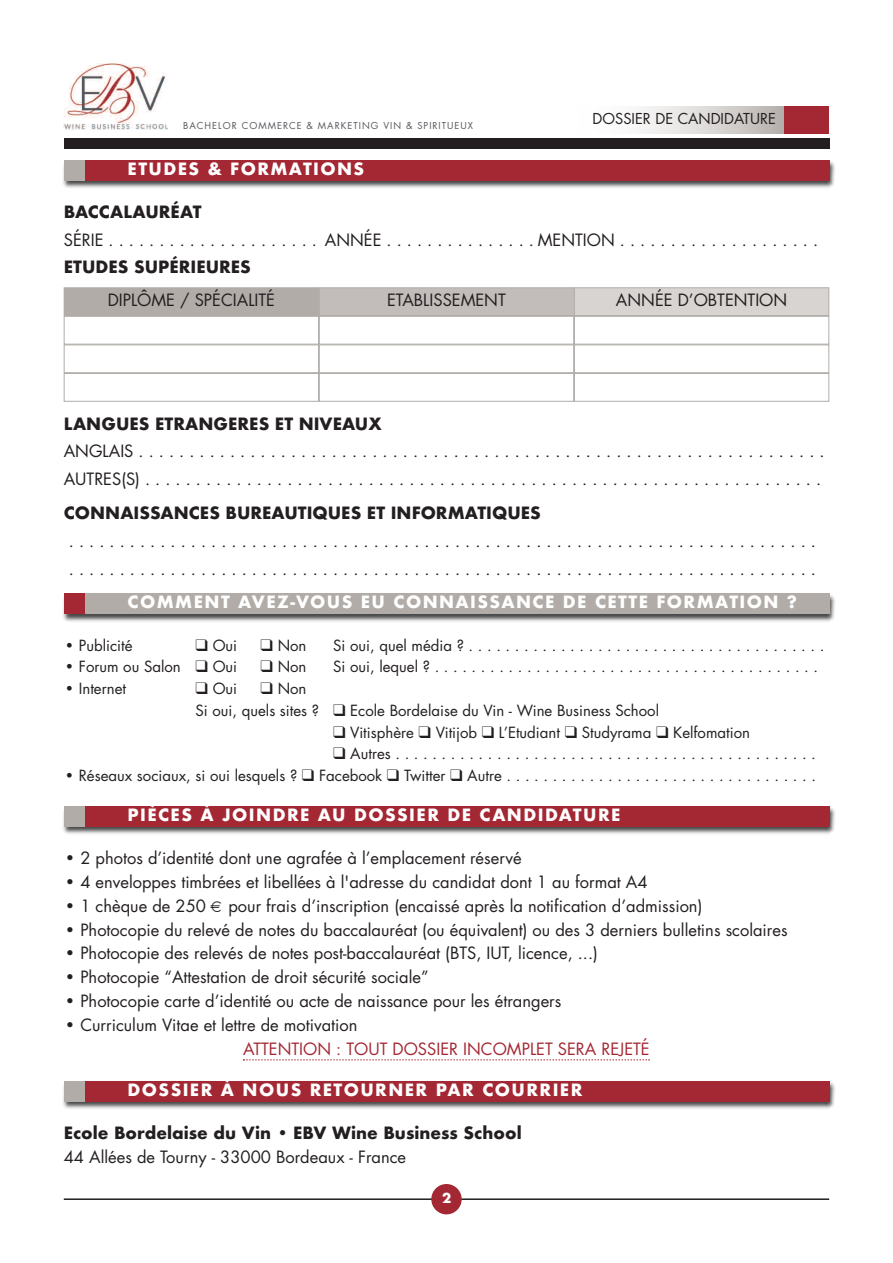
<style>
.page{position:relative;width:893px;height:1263px;background:#fff}
.page>*{position:absolute;margin:0;border:0;box-sizing:border-box;transform-origin:0 0}
.t1{font:16.5px/27.6px "Futura";color:#231f20}
.t2{font:700 16.5px "Futura";color:#231f20}
.t3{font:700 16.5px "Futura";letter-spacing:.085em;color:#fff}
.t4{font:16.5px/23.9px "Futura";color:#a42834}
.t5{font:15px/21.8px "Futura";color:#231f20}
.t6{font:14.7px "Futura";color:#231f20}
.t7{font:700 13.5px "Futura";color:#fff}
.t8{font:9.3px "Futura";letter-spacing:.11em;color:#55585c}
.s1{font-weight:700}
.s2{font-weight:700;color:#231f20}
.s3{color:#231f20}
</style>
<div class="page">
<img style="left:63px;top:1081px;width:772px;height:28px">
<div style="left:64px;top:1080px;width:765px;height:21px;background:#a42834"></div>
<div style="left:64px;top:1080px;width:21px;height:21px;background:#b1aca8"></div>
<img style="left:63px;top:806px;width:772px;height:28px">
<div style="left:64px;top:806px;width:765px;height:21px;background:#a42834"></div>
<div style="left:64px;top:806px;width:21px;height:21px;background:#b1aca8"></div>
<svg style="left:243px;top:1059px;width:407px;height:1px"></svg>
<img style="left:64px;top:64px;width:104px;height:66px">
<div style="left:64px;top:138px;width:765px;height:11px;background:#231f20"></div>
<img style="left:63px;top:160px;width:772px;height:28px">
<div style="left:64px;top:160px;width:765px;height:21px;background:#a42834"></div>
<div style="left:64px;top:160px;width:21px;height:21px;background:#b1aca8"></div>
<div style="left:575px;top:106px;width:209px;height:28px;background:linear-gradient(to right,#fff,#bdb9b5)"></div>
<div style="left:784px;top:106px;width:45px;height:28px;background:#a42834"></div>
<div style="left:65px;top:288px;width:253px;height:27px;background:#b1aca8"></div>
<div style="left:64px;top:287px;width:255px;height:29px;border:1px solid #b1aca8"></div>
<div style="left:320px;top:288px;width:253px;height:27px;background:#c2bdba"></div>
<div style="left:319px;top:287px;width:255px;height:29px;border:1px solid #b1aca8"></div>
<div style="left:575px;top:288px;width:253px;height:27px;background:#d8d4d1"></div>
<div style="left:574px;top:287px;width:255px;height:29px;border:1px solid #b1aca8"></div>
<div style="left:64px;top:316px;width:255px;height:28px;border:1px solid #b1aca8"></div>
<div style="left:319px;top:316px;width:255px;height:28px;border:1px solid #b1aca8"></div>
<div style="left:574px;top:316px;width:255px;height:28px;border:1px solid #b1aca8"></div>
<div style="left:64px;top:344px;width:255px;height:29px;border:1px solid #b1aca8"></div>
<div style="left:319px;top:344px;width:255px;height:29px;border:1px solid #b1aca8"></div>
<div style="left:574px;top:344px;width:255px;height:29px;border:1px solid #b1aca8"></div>
<div style="left:64px;top:373px;width:255px;height:29px;border:1px solid #b1aca8"></div>
<div style="left:319px;top:373px;width:255px;height:29px;border:1px solid #b1aca8"></div>
<div style="left:574px;top:373px;width:255px;height:29px;border:1px solid #b1aca8"></div>
<hr style="left:64px;top:1198px;width:765px;height:2px;background:#231f20">
<div style="left:431px;top:1184px;width:31px;height:30px;background:#a42834;border-radius:50%"></div>
<img style="left:63px;top:593px;width:772px;height:29px">
<div style="left:64px;top:593px;width:765px;height:21px;background:#b1aca8"></div>
<div style="left:64px;top:593px;width:21px;height:21px;background:#a42834"></div>
<p class="t8" style="left:183px;top:121px;width:292px">BACHELOR COMMERCE &amp; MARKETING VIN &amp; SPIRITUEUX</p>
<p class="t3" style="left:128px;top:157px;width:238px">ETUDES &amp; FORMATIONS</p>
<p class="t6" style="left:593px;top:112px;width:185px">DOSSIER DE CANDIDATURE</p>
<p class="t2" style="left:64px;top:200px;width:139px">BACCALAURÉAT</p>
<p class="t1" style="left:64px;top:227px;width:756px">SÉRIE . . . . . . . . . . . . . . . . . . . . . ANNÉE . . . . . . . . . . . . . . . MENTION . . . . . . . . . . . . . . . . . . . .</p>
<p class="t2" style="left:64px;top:255px;width:189px">ETUDES SUPÉRIEURES</p>
<p class="t1" style="left:108px;top:288px;width:169px">DIPLÔME / SPÉCIALITÉ</p>
<p class="t1" style="left:387px;top:288px;width:120px">ETABLISSEMENT</p>
<p class="t1" style="left:616px;top:288px;width:173px">ANNÉE D’OBTENTION</p>
<p class="t2" style="left:64px;top:412px;width:319px">LANGUES ETRANGERES ET NIVEAUX</p>
<p class="t1" style="left:64px;top:439px;width:762px">ANGLAIS . . . . . . . . . . . . . . . . . . . . . . . . . . . . . . . . . . . . . . . . . . . . . . . . . . . . . . . . . . . . . . . . . . . .<br>AUTRES(S) . . . . . . . . . . . . . . . . . . . . . . . . . . . . . . . . . . . . . . . . . . . . . . . . . . . . . . . . . . . . . . . . . . .</p>
<p class="t2" style="left:64px;top:501px;width:479px">CONNAISSANCES BUREAUTIQUES ET INFORMATIQUES</p>
<p class="t1" style="left:69px;top:529px;width:749px">. . . . . . . . . . . . . . . . . . . . . . . . . . . . . . . . . . . . . . . . . . . . . . . . . . . . . . . . . . . . . . . . . . . . . . . . . . . . . . . . . . . . . . . . . . . . . . . . . . . . . . . . . . . . . . . . . . . . . . . . . . . . . . . . . . . . . . . . . . . . . . . . . . . .</p>
<p class="t3" style="left:128px;top:590px;width:671px">COMMENT AVEZ-VOUS EU CONNAISSANCE DE CETTE FORMATION ?</p>
<p class="t5" style="left:64px;top:635px;width:70px"><span class="s1">•</span> Publicité</p>
<p class="t5" style="left:196px;top:635px;width:43px">❑ Oui</p>
<p class="t5" style="left:261px;top:635px;width:47px">❑ Non</p>
<p class="t5" style="left:333px;top:635px;width:493px">Si oui, quel média ? . . . . . . . . . . . . . . . . . . . . . . . . . . . . . . . . . . . . . . .</p>
<p class="t5" style="left:64px;top:657px;width:175px"><span class="s1">•</span> Forum ou Salon ❑ Oui</p>
<p class="t5" style="left:261px;top:657px;width:47px">❑ Non</p>
<p class="t5" style="left:333px;top:657px;width:486px">Si oui, lequel ? . . . . . . . . . . . . . . . . . . . . . . . . . . . . . . . . . . . . . . . . . .</p>
<p class="t5" style="left:64px;top:679px;width:64px"><span class="s1">•</span> Internet</p>
<p class="t5" style="left:196px;top:679px;width:43px">❑ Oui</p>
<p class="t5" style="left:196px;top:679px;width:465px;text-indent:65px">❑ Non<br>Si oui, quels sites ? ❑ Ecole Bordelaise du Vin - Wine Business School</p>
<p class="t5" style="left:333px;top:722px;width:418px">❑ Vitisphère ❑ Vitijob ❑ L’Etudiant ❑ Studyrama ❑ Kelfomation</p>
<p class="t5" style="left:333px;top:744px;width:484px">❑ Autres . . . . . . . . . . . . . . . . . . . . . . . . . . . . . . . . . . . . . . . . . . . . . .</p>
<p class="t5" style="left:64px;top:766px;width:754px"><span class="s1">•</span> Réseaux sociaux, si oui lesquels ? ❑ Facebook ❑ Twitter ❑ Autre . . . . . . . . . . . . . . . . . . . . . . . . . . . . . . . . . .</p>
<p class="t3" style="left:128px;top:803px;width:494px">PIÈCES À JOINDRE AU DOSSIER DE CANDIDATURE</p>
<p class="t1" style="left:64px;top:845px;width:459px"><span class="s1">•</span> 2 photos d’identité dont une agrafée à l’emplacement réservé</p>
<p class="t1" style="left:64px;top:869px;width:585px"><span class="s1">•</span> 4 enveloppes timbrées et libellées à l'adresse du candidat dont 1 au format A4</p>
<p class="t1" style="left:64px;top:893px;width:144px"><span class="s1">•</span> 1 chèque de 250</p>
<p class="t1" style="left:228px;top:893px;width:475px">pour frais d’inscription (encaissé après la notification d’admission)</p>
<p class="t1" style="left:64px;top:917px;width:725px"><span class="s1">•</span> Photocopie du relevé de notes du baccalauréat (ou équivalent) ou des 3 derniers bulletins scolaires</p>
<p class="t1" style="left:64px;top:941px;width:535px"><span class="s1">•</span> Photocopie des relevés de notes post-baccalauréat (BTS, IUT, licence, ...)</p>
<p class="t1" style="left:64px;top:965px;width:366px"><span class="s1">•</span> Photocopie “Attestation de droit sécurité sociale”</p>
<p class="t1" style="left:64px;top:988px;width:499px"><span class="s1">•</span> Photocopie carte d’identité ou acte de naissance pour les étrangers</p>
<p class="t4" style="left:243px;top:1014px;width:408px;text-indent:-179px"><span class="s2">•</span> <span class="s3">Curriculum Vitae et lettre de motivation<br></span>ATTENTION : TOUT DOSSIER INCOMPLET SERA REJETÉ</p>
<p class="t3" style="left:128px;top:1077px;width:456px">DOSSIER À NOUS RETOURNER PAR COURRIER</p>
<p class="t2" style="left:64px;top:1121px;width:459px">Ecole Bordelaise du Vin • EBV Wine Business School</p>
<p class="t1" style="left:64px;top:1144px;width:344px">44 Allées de Tourny - 33000 Bordeaux - France</p>
<p class="t7" style="left:442px;top:1188px;width:11px">2</p>
</div>
